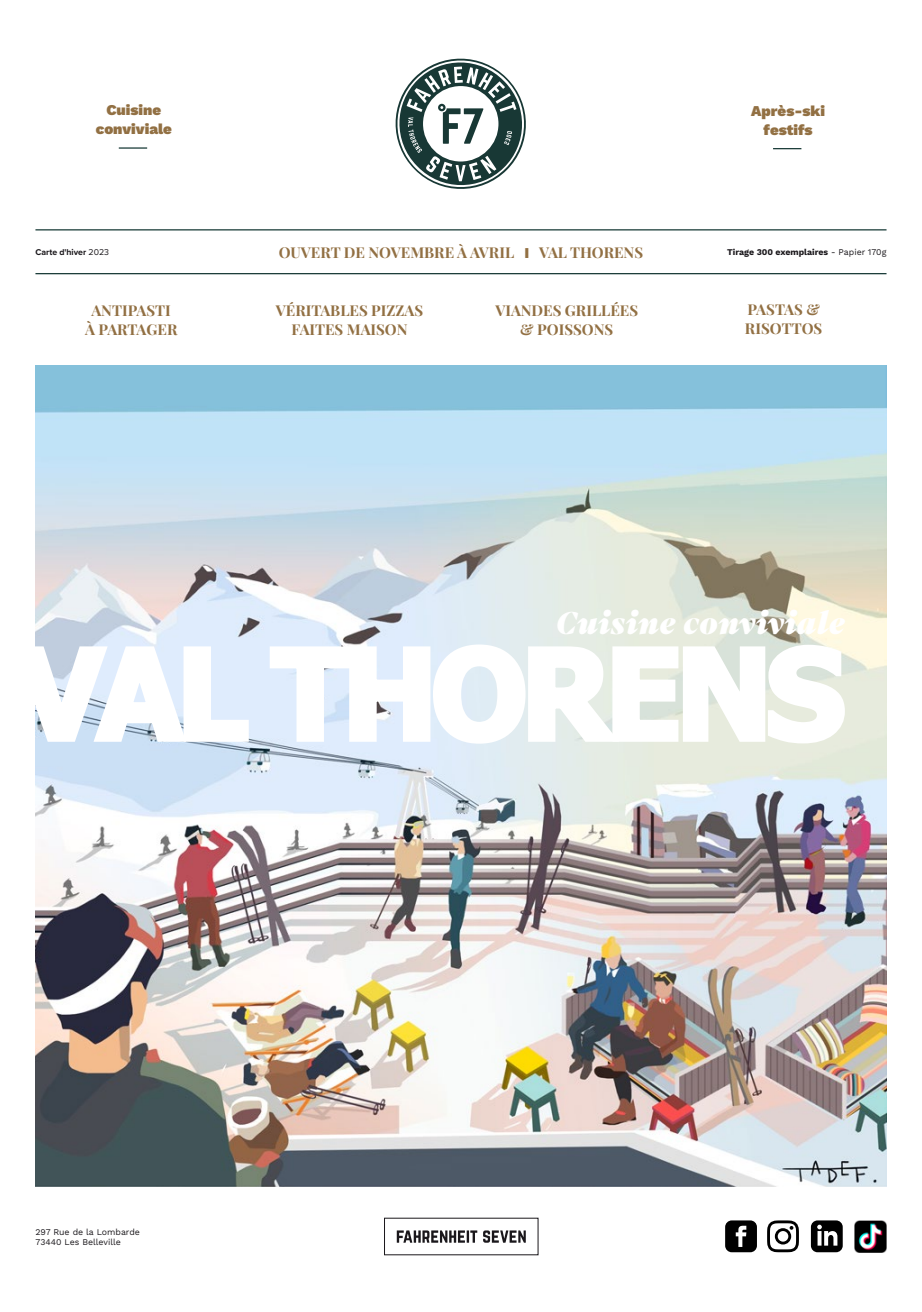
<style>
.page{position:relative;width:922px;height:1312px;background:#fff}
.page>*{position:absolute;margin:0;border:0;box-sizing:border-box;transform-origin:0 0}
.t1{font:700 124.62px "Tahoma";letter-spacing:-.05em;color:#fff}
.t2{font:italic 800 33.75px "Mixta Pro";letter-spacing:.02em;color:#fff}
.t3{font:700 15px/18.8px "Playfair Display";color:#927043;text-align:center}
.t4{font:900 15px/18.8px "Work Sans";color:#927043;text-align:center}
.t5{font:8.75px/10px "Work Sans";color:#1a171b}
.t6{font:700 8.75px "Work Sans";color:#1a171b}
.t7{font:700 8.75px "Proxima Nova";color:#1a171b}
.s1{font-weight:400}
.s2{font-family:"Work Sans";font-weight:800}
</style>
<div class="page">
<hr style="left:119px;top:147px;width:28px;height:2px;background:#163835">
<svg style="left:773px;top:148px;width:28px;height:1px"></svg>
<hr style="left:35px;top:229px;width:851px;height:1px;background:#163835">
<hr style="left:35px;top:273px;width:851px;height:1px;background:#163835">
<img style="left:35px;top:365px;width:851px;height:820px">
<svg style="left:396px;top:1230px;width:81px;height:12px"></svg>
<svg style="left:483px;top:1230px;width:42px;height:12px"></svg>
<svg style="left:396px;top:59px;width:129px;height:130px"></svg>
<svg style="left:767px;top:1220px;width:31px;height:31px"></svg>
<svg style="left:810px;top:1220px;width:32px;height:31px"></svg>
<img style="left:854px;top:1220px;width:32px;height:31px">
<svg style="left:725px;top:1220px;width:31px;height:31px"></svg>
<p class="t4" style="left:96px;top:101px;width:78px">Cuisine conviviale</p>
<p class="t4" style="left:751px;top:102px;width:75px">Après-ski festifs</p>
<p class="t7" style="left:35px;top:246px;width:75px">Carte d'hiver <span class="s1">2023</span></p>
<p class="t3" style="left:279px;top:242px;width:366px">OUVERT DE NOVEMBRE À AVRIL <span class="s2">I</span> VAL THORENS</p>
<p class="t6" style="left:727px;top:247px;width:161px">Tirage 300 exemplaires <span class="s1">- Papier 170g</span></p>
<p class="t3" style="left:85px;top:299px;width:94px">ANTIPASTI<br>À PARTAGER</p>
<p class="t3" style="left:276px;top:299px;width:149px">VÉRITABLES PIZZAS<br>FAITES MAISON</p>
<p class="t3" style="left:495px;top:299px;width:144px">VIANDES GRILLÉES &amp; POISSONS</p>
<p class="t3" style="left:744px;top:299px;width:79px;text-align:left">PASTAS &amp;<br>RISOTTOS</p>
<h2 class="t2" style="left:556px;top:602px;width:290px">Cuisine conviviale</h2>
<h1 class="t1" style="left:19px;top:606px;width:826px">VAL THORENS</h1>
<p class="t5" style="left:35px;top:1227px;width:106px">297 Rue de la Lombarde<br>73440 Les Belleville</p>
</div>
